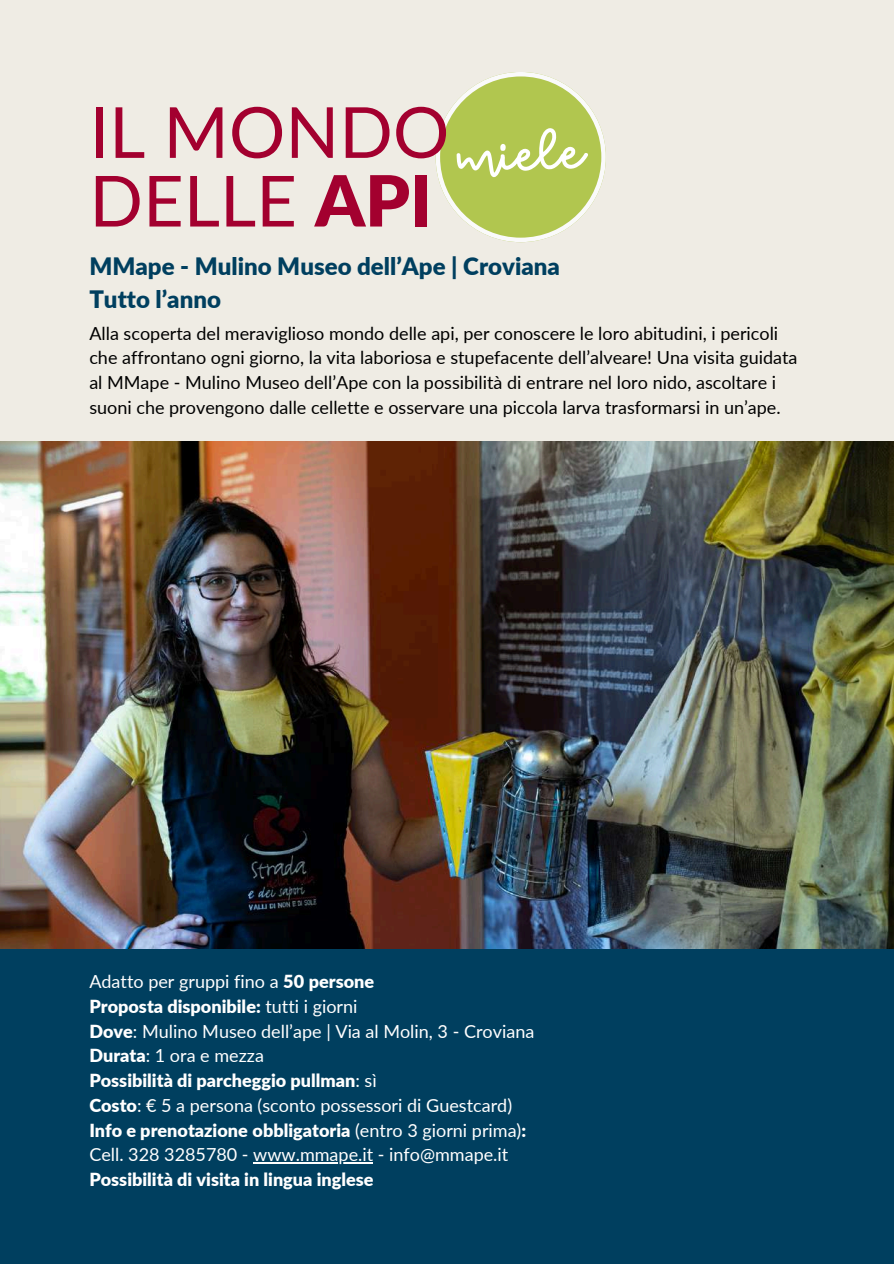
<style>
.page{position:relative;width:894px;height:1264px;background:#fff}
.page>*{position:absolute;margin:0;border:0;box-sizing:border-box;transform-origin:0 0}
.t1{font:70.5px/68.7px "Lato";color:#a3002f}
.t2{font:67.5px "Glypher Yandi Designs";color:#fff}
.t3{font:900 24px/32.7px "Lato";color:#003f5f}
.t4{font:18px/24.8px "Lato";color:#000}
.t5{font:18px/24.8px "Lato";color:#fff}
.t6{font:900 18px "Lato";color:#fff}
.s1{font-weight:900}
</style>
<div class="page">
<div style="left:0;top:0;width:893px;height:1263px;background:#efece4"></div>
<div style="left:0;top:949px;width:893px;height:314px;background:#003f5f"></div>
<svg style="left:435px;top:72px;width:170px;height:170px"></svg>
<img style="left:0;top:441px;width:893px;height:507px">
<hr style="left:253px;top:1162px;width:120px;height:1px;background:#fff">
<h1 class="t1" style="left:89px;top:96px;width:361px">IL MONDO<br>DELLE <span class="s1">API</span></h1>
<h2 class="t2" style="left:455px;top:115px;width:129px;rotate:-2deg">miele</h2>
<h3 class="t3" style="left:89px;top:249px;width:472px">MMape - Mulino Museo dell’Ape | Croviana<br>Tutto l’anno</h3>
<p class="t4" style="left:89px;top:320px;width:709px">Alla scoperta del meraviglioso mondo delle api, per conoscere le loro abitudini, i pericoli che affrontano ogni giorno, la vita laboriosa e stupefacente dell’alveare! Una visita guidata al MMape - Mulino Museo dell’Ape con la possibilità di entrare nel loro nido, ascoltare i suoni che provengono dalle cellette e osservare una piccola larva trasformarsi in un’ape.</p>
<p class="t5" style="left:89px;top:968px;width:446px">Adatto per gruppi fino a <span class="s1">50 persone<br>Proposta disponibile:</span> tutti i giorni<br><span class="s1">Dove</span>: Mulino Museo dell’ape | Via al Molin, 3 - Croviana <span class="s1">Durata</span>: 1 ora e mezza<br><span class="s1">Possibilità di parcheggio pullman</span>: sì<br><span class="s1">Costo</span>: € 5 a persona (sconto possessori di Guestcard)<br><span class="s1">Info e prenotazione obbligatoria</span> (entro 3 giorni prima)<span class="s1">:<br></span>Cell. 328 3285780 - www.mmape.it - info@mmape.it</p>
<p class="t6" style="left:89px;top:1168px;width:285px">Possibilità di visita in lingua inglese</p>
</div>
